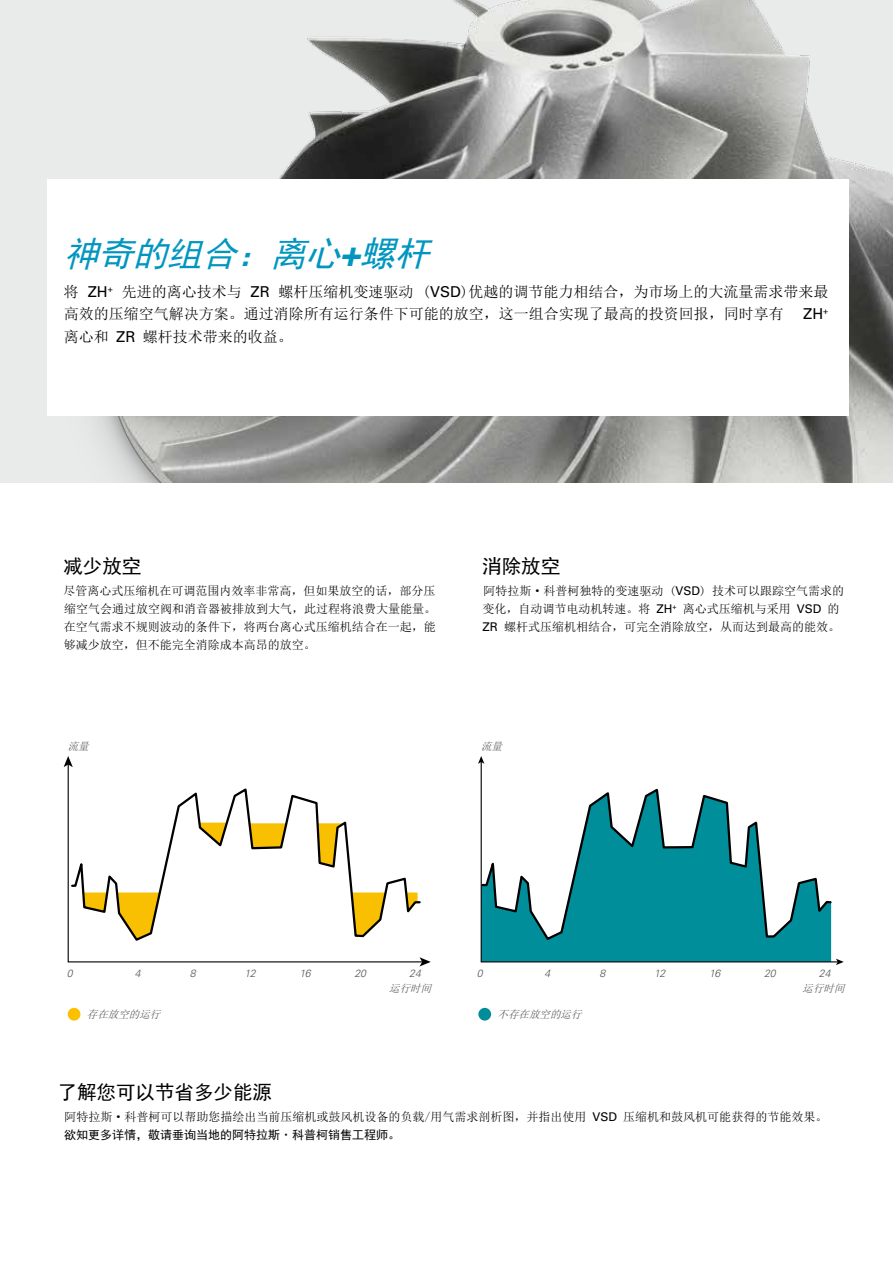
<style>
.page{position:relative;width:893px;height:1263px;background:#fff}
.page>*{position:absolute;margin:0;border:0;box-sizing:border-box;transform-origin:0 0}
.t1{font:italic 34.5px "Sim Hei";color:#0096c0}
.t2{font:19.5px "Sim Hei";color:#000}
.t3{font:15px/22.5px "Sim Sun";color:#000}
.t4{font:15px "Univers LT Std";color:#000}
.t5{font:12px/18px "Sim Sun";color:#000;text-align:justify}
.t6{font:12px "Sim Hei";color:#000}
.t7{font:italic 10.5px "Sim Sun";color:#535454}
.t8{font:italic 300 10.5px "Univers LT Std";letter-spacing:-.025em;color:#535454}
.s1{font-family:"Univers LT Std";font-weight:700}
.s2{font-family:"Univers LT Std"}
</style>
<div class="page">
<div style="left:0;top:0;width:893px;height:483px;background:#e9eaea"></div>
<img style="left:96px;top:0;width:797px;height:483px">
<div style="left:47px;top:179px;width:801px;height:237px;background:#fff"></div>
<div style="left:68px;top:1008px;width:12px;height:12px;background:#fcc000;border-radius:50%"></div>
<div style="left:478px;top:1008px;width:13px;height:12px;background:#008d99;border-radius:50%"></div>
<svg style="left:67px;top:767px;width:353px;height:196px"></svg>
<svg style="left:64px;top:756px;width:9px;height:11px"></svg>
<svg style="left:420px;top:957px;width:11px;height:9px"></svg>
<svg style="left:70px;top:786px;width:351px;height:156px"></svg>
<svg style="left:480px;top:763px;width:357px;height:200px"></svg>
<svg style="left:478px;top:756px;width:6px;height:8px"></svg>
<svg style="left:836px;top:959px;width:8px;height:6px"></svg>
<svg style="left:480px;top:786px;width:353px;height:156px"></svg>
<hr style="left:892px;top:666px;width:1px;height:597px;background:#0096c0">
<img style="left:892px;top:692px;width:1px;height:533px">
<h1 class="t1" style="left:64px;top:236px;width:376px">神奇的组合：离心<span class="s1">+</span> 螺杆</h1>
<p class="t3" style="left:64px;top:280px;width:766px">将 <span class="s2">ZH</span><sup>+</sup> 先进的离心技术与 <span class="s2">ZR</span> 螺杆压缩机变速驱动 (<span class="s2">VSD</span>)优越的调节能力相结合，为市场上的大流量需求带来最高效的压缩空气解决方案。通过消除所有运行条件下可能的放空，这一组合实现了最高的投资回报，同时享有</p>
<p class="t4" style="left:803px;top:305px;width:27px">ZH<sup>+</sup></p>
<p class="t3" style="left:64px;top:325px;width:231px">离心和 <span class="s2">ZR</span> 螺杆技术带来的收益。</p>
<h2 class="t2" style="left:63px;top:556px;width:80px">减少放空</h2>
<p class="t5" style="left:64px;top:581px;width:374px">尽管离心式压缩机在可调范围内效率非常高，但如果放空的话，部分压缩空气会通过放空阀和消音器被排放到大气，此过程将浪费大量能量。在空气需求不规则波动的条件下，将两台离心式压缩机结合在一起，能够减少放空，但不能完全消除成本高昂的放空。</p>
<h2 class="t2" style="left:482px;top:556px;width:79px">消除放空</h2>
<p class="t5" style="left:483px;top:581px;width:363px;text-align:left">阿特拉斯·科普柯独特的变速驱动 (<span class="s2">VSD</span>) 技术可以跟踪空气需求的变化，自动调节电动机转速。将 <span class="s2">ZH</span><sup>+</sup> 离心式压缩机与采用 <span class="s2">VSD</span> 的<br><span class="s2">ZR</span> 螺杆式压缩机相结合，可完全消除放空，从而达到最高的能效。</p>
<p class="t7" style="left:68px;top:740px;width:25px">流量</p>
<p class="t7" style="left:481px;top:740px;width:25px">流量</p>
<p class="t8" style="left:67px;top:967px;width:7px">0</p>
<p class="t8" style="left:135px;top:967px;width:7px">4</p>
<p class="t8" style="left:190px;top:967px;width:7px">8</p>
<p class="t8" style="left:245px;top:967px;width:13px">12</p>
<p class="t8" style="left:299px;top:967px;width:13px">16</p>
<p class="t8" style="left:354px;top:967px;width:13px">20</p>
<p class="t8" style="left:409px;top:967px;width:13px">24</p>
<p class="t8" style="left:477px;top:967px;width:7px">0</p>
<p class="t8" style="left:544px;top:967px;width:7px">4</p>
<p class="t8" style="left:599px;top:967px;width:7px">8</p>
<p class="t8" style="left:654px;top:967px;width:13px">12</p>
<p class="t8" style="left:709px;top:967px;width:13px">16</p>
<p class="t8" style="left:764px;top:967px;width:13px">20</p>
<p class="t8" style="left:819px;top:967px;width:13px">24</p>
<p class="t7" style="left:389px;top:982px;width:46px">运行时间</p>
<p class="t7" style="left:803px;top:982px;width:46px">运行时间</p>
<p class="t7" style="left:87px;top:1009px;width:78px">存在放空的运行</p>
<p class="t7" style="left:497px;top:1009px;width:88px">不存在放空的运行</p>
<h2 class="t2" style="left:58px;top:1082px;width:216px">了解您可以节省多少能源</h2>
<p class="t5" style="left:65px;top:1108px;width:764px">阿特拉斯·科普柯可以帮助您描绘出当前压缩机或鼓风机设备的负载/用气需求剖析图，并指出使用 <span class="s2">VSD</span> 压缩机和鼓风机可能获得的节能效果。</p>
<p class="t6" style="left:64px;top:1129px;width:338px">欲知更多详情，敬请垂询当地的阿特拉斯·科普柯销售工程师。</p>
</div>
